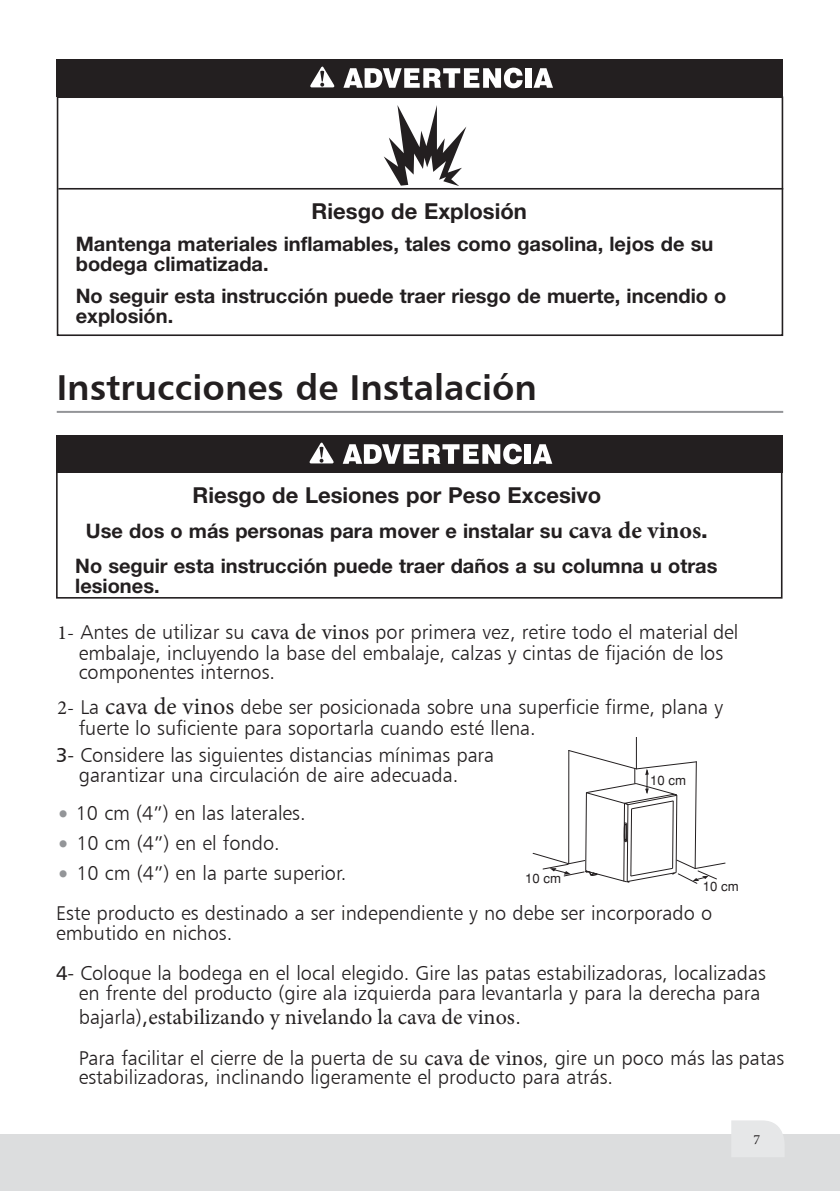
<style>
.page{position:relative;width:840px;height:1191px;background:#fff}
.page>*{position:absolute;margin:0;border:0;box-sizing:border-box;transform-origin:0 0}
.t1{font:36px "Humanist 777 BT Bold B";color:#231f20}
.t2{font:700 22px "Helvetica Neue";color:#231f20}
.t3{font:22px "Minion Pro";color:#231f20}
.t4{font:20px/20.2px "Humanist 777 BT Light B";color:#231f20}
.t5{font:700 20px/20px "Helvetica Neue";color:#231f20}
.t6{font:14px "Minion Pro";color:#231f20}
.t7{font:13.2px "Helvetica";color:#231f20}
.s1{font-family:"Minion Pro";font-size:24px}
.s2{font-size:24px}
.s3{font-family:"Minion Pro"}
.s4{font-family:"Minion Pro";font-size:22px}
.s5{font-family:"Humanist 777 BT Roman B"}
.s6{font-size:24px;color:#939598}
.s7{font-family:"Humanist 777 BT Light B";font-size:20px}
.s8{font-family:"Humanist 777 BT Light B";font-size:24px}
.s9{font-family:"Humanist 777 BT Light B"}
</style>
<div class="page">
<svg style="left:384px;top:105px;width:82px;height:81px"></svg>
<div style="left:57px;top:96px;width:725px;height:240px;border:2px solid #231f20"></div>
<div style="left:56px;top:471px;width:726px;height:127px;border:2px solid #231f20"></div>
<div style="left:57px;top:59px;width:725px;height:37px;background:#231f20"></div>
<svg style="left:343px;top:68px;width:179px;height:20px"></svg>
<div style="left:525px;top:68px;width:6px;height:20px;background:#fff"></div>
<svg style="left:533px;top:68px;width:19px;height:20px"></svg>
<svg style="left:310px;top:66px;width:25px;height:21px"></svg>
<div style="left:56px;top:435px;width:726px;height:37px;background:#231f20"></div>
<svg style="left:342px;top:444px;width:179px;height:20px"></svg>
<div style="left:524px;top:444px;width:6px;height:20px;background:#fff"></div>
<svg style="left:533px;top:444px;width:19px;height:20px"></svg>
<svg style="left:309px;top:442px;width:25px;height:21px"></svg>
<hr style="left:58px;top:188px;width:724px;height:2px;background:#231f20">
<hr style="left:635px;top:737px;width:1px;height:32px;background:#231f20">
<svg style="left:532px;top:749px;width:193px;height:134px"></svg>
<div style="left:0;top:1134px;width:839px;height:56px;background:#dcddde"></div>
<svg style="left:731px;top:1120px;width:52px;height:14px"></svg>
<hr style="left:57px;top:411px;width:725px;height:2px;background:#939598">
<p class="t2" style="left:311px;top:203px;width:217px">Riesgo de Explosión</p>
<p class="t5" style="left:76px;top:235px;width:638px">Mantenga materiales inflamables, tales como gasolina, lejos de su bodega climatizada.</p>
<p class="t5" style="left:76px;top:287px;width:651px">No seguir esta instrucción puede traer riesgo de muerte, incendio o explosión.</p>
<h1 class="t1" style="left:57px;top:365px;width:481px">Instrucciones de Instalación</h1>
<p class="t2" style="left:192px;top:487px;width:410px">Riesgo de Lesiones por Peso Excesivo</p>
<p class="t5" style="left:75px;top:515px;width:643px;line-height:35px;text-align:center">Use dos o más personas para mover e instalar su <span class="s1">cava de vinos</span><span class="s2">.<br></span>No seguir esta instrucción puede traer daños a su columna u otras</p>
<p class="t5" style="left:75px;top:577px;width:86px">lesiones.</p>
<p class="t4" style="left:79px;top:621px;width:661px;text-indent:-21px"><span class="s3">1-</span> Antes de utilizar su <span class="s4">cava de vinos</span> por primera vez, retire todo el material del embalaje, incluyendo la base del embalaje, calzas y cintas de fijación de los componentes internos.</p>
<p class="t4" style="left:79px;top:696px;width:645px;line-height:21px;text-indent:-21px"><span class="s3">2-</span> La <span class="s1">cava de vinos</span> debe ser posicionada sobre una superficie firme, plana y fuerte lo suficiente para soportarla cuando esté llena.</p>
<p class="t4" style="left:79px;top:744px;width:417px;text-indent:-23px"><span class="s5">3</span>- Considere las siguientes distancias mínimas para garantizar una circulación de aire adecuada.</p>
<p class="t4" style="left:56px;top:802px;width:251px"><span class="s6">•</span> 10 cm (4”) en las laterales.</p>
<p class="t4" style="left:56px;top:832px;width:225px"><span class="s6">•</span> 10 cm (4”) en el fondo.</p>
<p class="t4" style="left:56px;top:852px;width:657px;line-height:40px"><span class="s6">•</span> 10 cm (4”) en la parte superior.<br>Este producto es destinado a ser independiente y no debe ser incorporado o</p>
<p class="t4" style="left:56px;top:912px;width:710px;line-height:40px">embutido en nichos.<br><span class="s5">4</span>- Coloque la bodega en el local elegido. Gire las patas estabilizadoras, localizadas</p>
<p class="t4" style="left:79px;top:982px;width:682px">en frente del producto (gire ala izquierda para levantarla y para la derecha para</p>
<p class="t3" style="left:79px;top:1002px;width:443px"><span class="s7">bajarla)</span><span class="s8">,</span>estabilizando y nivelando la cava de vinos<span class="s9">.</span></p>
<p class="t4" style="left:79px;top:1048px;width:706px;line-height:19px">Para facilitar el cierre de la puerta de su <span class="s4">cava de vinos</span>, gire un poco más las patas estabilizadoras, inclinando ligeramente el producto para atrás.</p>
<p class="t7" style="left:649px;top:775px;width:37px">10 cm</p>
<p class="t7" style="left:524px;top:873px;width:37px">10 cm</p>
<p class="t7" style="left:702px;top:881px;width:37px">10 cm</p>
<p class="t6" style="left:753px;top:1130px;width:8px">7</p>
</div>
